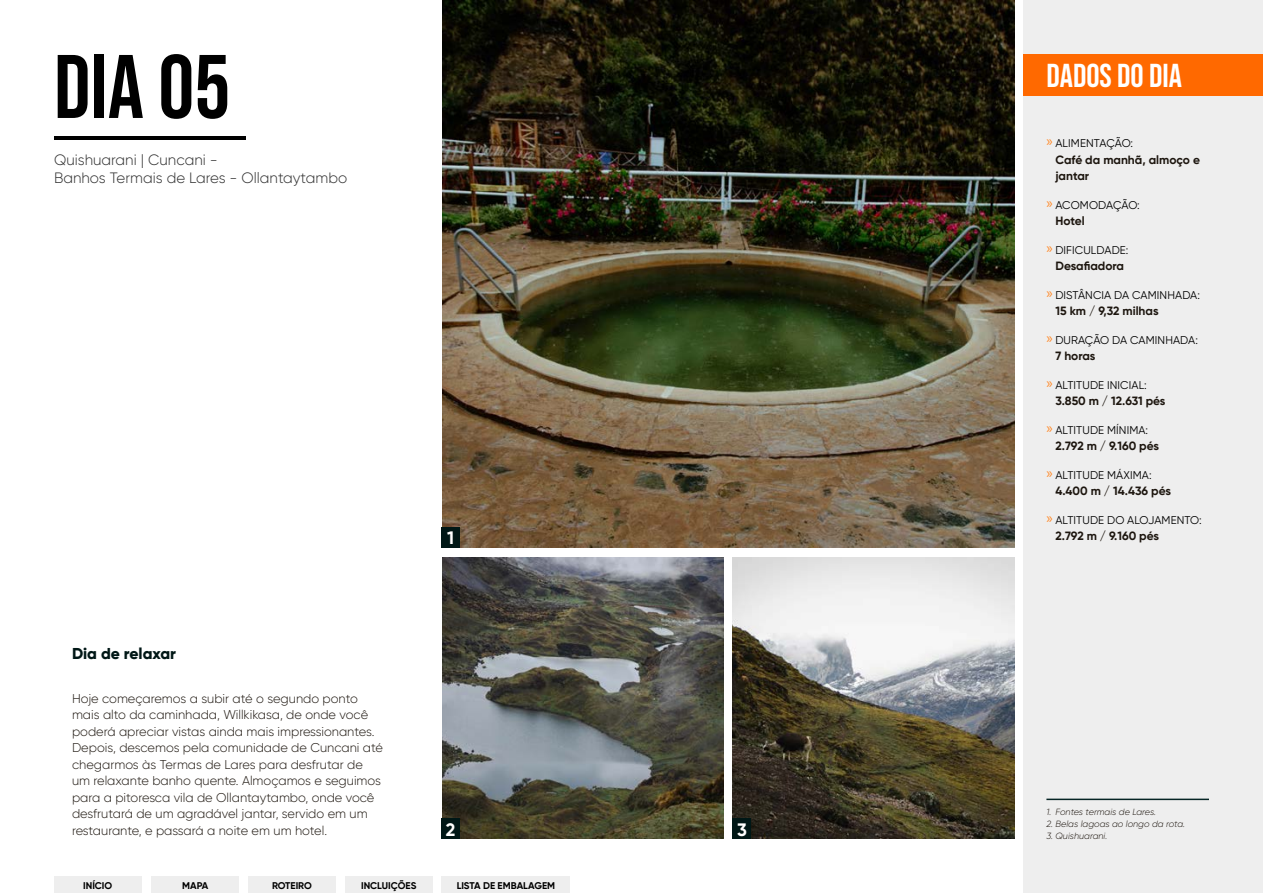
<style>
.page{position:relative;width:1263px;height:893px;background:#fff}
.page>*{position:absolute;margin:0;border:0;box-sizing:border-box;transform-origin:0 0}
.t1{font:90px "Bebas Neue";color:#000}
.t2{font:33px "Bebas Neue";color:#fff}
.t3{font:700 18px "Gilroy";color:#fff}
.t4{font:800 15.75px "Gilroy";color:#001716}
.t5{font:300 15px/18px "Gilroy";color:#2f2f2f}
.t6{font:300 12.75px/16.5px "Gilroy";color:#1d160f}
.t7{font:700 12px/16.5px "Gilroy";color:#1d160f}
.t8{font:11.25px "Gilroy";letter-spacing:.01em;color:#000}
.t9{font:700 9.75px "Gilroy";color:#000}
.t10{font:italic 300 9px "Gilroy";color:#1d160f}
.s1{font-family:"Myriad Pro";font-size:15px;color:#ff8826}
</style>
<div class="page">
<div style="left:1024px;top:0;width:239px;height:893px;background:#eee"></div>
<div style="left:1024px;top:54px;width:239px;height:42px;background:#ff6900"></div>
<hr style="left:1046px;top:799px;width:163px;height:1px;background:#052424">
<hr style="left:54px;top:136px;width:192px;height:4px;background:#000">
<img style="left:733px;top:557px;width:282px;height:282px">
<img style="left:442px;top:557px;width:282px;height:282px">
<img style="left:442px;top:0;width:573px;height:548px">
<div style="left:442px;top:527px;width:18px;height:21px;background:#001716"></div>
<div style="left:442px;top:819px;width:18px;height:20px;background:#001716"></div>
<div style="left:733px;top:819px;width:18px;height:20px;background:#001716"></div>
<div style="left:54px;top:877px;width:88px;height:16px;background:#eee"></div>
<div style="left:151px;top:877px;width:88px;height:16px;background:#eee"></div>
<div style="left:248px;top:877px;width:88px;height:16px;background:#eee"></div>
<div style="left:345px;top:877px;width:87px;height:16px;background:#eee"></div>
<div style="left:442px;top:877px;width:128px;height:16px;background:#eee"></div>
<h1 class="t1" style="left:54px;top:36px;width:178px">Dia 05</h1>
<p class="t5" style="left:54px;top:151px;width:295px">Quishuarani | Cuncani -<br>Banhos Termais de Lares - Ollantaytambo</p>
<p class="t4" style="left:72px;top:644px;width:105px">Dia de relaxar</p>
<p class="t6" style="left:72px;top:690px;width:312px">Hoje começaremos a subir até o segundo ponto mais alto da caminhada, Willkikasa, de onde você poderá apreciar vistas ainda mais impressionantes.<br>Depois, descemos pela comunidade de Cuncani até chegarmos às Termas de Lares para desfrutar de um relaxante banho quente. Almoçamos e seguimos para a pitoresca vila de Ollantaytambo, onde você desfrutará de um agradável jantar, servido em um restaurante, e passará a noite em um hotel.</p>
<h3 class="t3" style="left:445px;top:527px;width:12px">4</h3>
<h3 class="t3" style="left:447px;top:527px;width:8px">1</h3>
<h3 class="t3" style="left:446px;top:818px;width:11px">2</h3>
<h3 class="t3" style="left:737px;top:818px;width:11px">3</h3>
<h3 class="t3" style="left:446px;top:818px;width:11px">5</h3>
<p class="t9" style="left:83px;top:879px;width:31px">INÍCIO</p>
<p class="t9" style="left:182px;top:879px;width:28px">MAPA</p>
<p class="t9" style="left:272px;top:879px;width:41px">ROTEIRO</p>
<p class="t9" style="left:361px;top:879px;width:57px">INCLUIÇÕES</p>
<p class="t9" style="left:457px;top:879px;width:100px">LISTA DE EMBALAGEM</p>
<h2 class="t2" style="left:1046px;top:57px;width:137px">DADOS DO DIA</h2>
<p class="t8" style="left:1046px;top:136px;width:88px"><span class="s1">»</span> ALIMENTAÇÃO:</p>
<p class="t7" style="left:1055px;top:151px;width:146px">Café da manhã, almoço e jantar</p>
<p class="t8" style="left:1046px;top:198px;width:95px"><span class="s1">»</span> ACOMODAÇÃO:</p>
<p class="t7" style="left:1055px;top:213px;width:31px">Hotel</p>
<p class="t8" style="left:1046px;top:243px;width:83px"><span class="s1">»</span> DIFICULDADE:</p>
<p class="t7" style="left:1055px;top:258px;width:70px">Desafiadora</p>
<p class="t8" style="left:1046px;top:288px;width:155px"><span class="s1">»</span> DISTÂNCIA DA CAMINHADA:</p>
<p class="t7" style="left:1055px;top:303px;width:105px">15 km / 9,32 milhas</p>
<p class="t8" style="left:1046px;top:333px;width:153px"><span class="s1">»</span> DURAÇÃO DA CAMINHADA:</p>
<p class="t7" style="left:1055px;top:348px;width:42px">7 horas</p>
<p class="t8" style="left:1046px;top:378px;width:102px"><span class="s1">»</span> ALTITUDE INICIAL:</p>
<p class="t7" style="left:1055px;top:393px;width:112px">3.850 m / 12.631 pés</p>
<p class="t8" style="left:1046px;top:423px;width:103px"><span class="s1">»</span> ALTITUDE MÍNIMA:</p>
<p class="t7" style="left:1055px;top:438px;width:105px">2.792 m / 9.160 pés</p>
<p class="t8" style="left:1046px;top:468px;width:107px"><span class="s1">»</span> ALTITUDE MÁXIMA:</p>
<p class="t7" style="left:1055px;top:483px;width:117px">4.400 m / 14.436 pés</p>
<p class="t8" style="left:1046px;top:513px;width:157px"><span class="s1">»</span> ALTITUDE DO ALOJAMENTO:</p>
<p class="t7" style="left:1055px;top:528px;width:105px">2.792 m / 9.160 pés</p>
<p class="t10" style="left:1046px;top:806px;width:111px">1. Fontes termais de Lares.</p>
<p class="t10" style="left:1046px;top:818px;width:140px">2. Belas lagoas ao longo da rota.</p>
<p class="t10" style="left:1046px;top:830px;width:62px">3. Quishuarani.</p>
</div>
